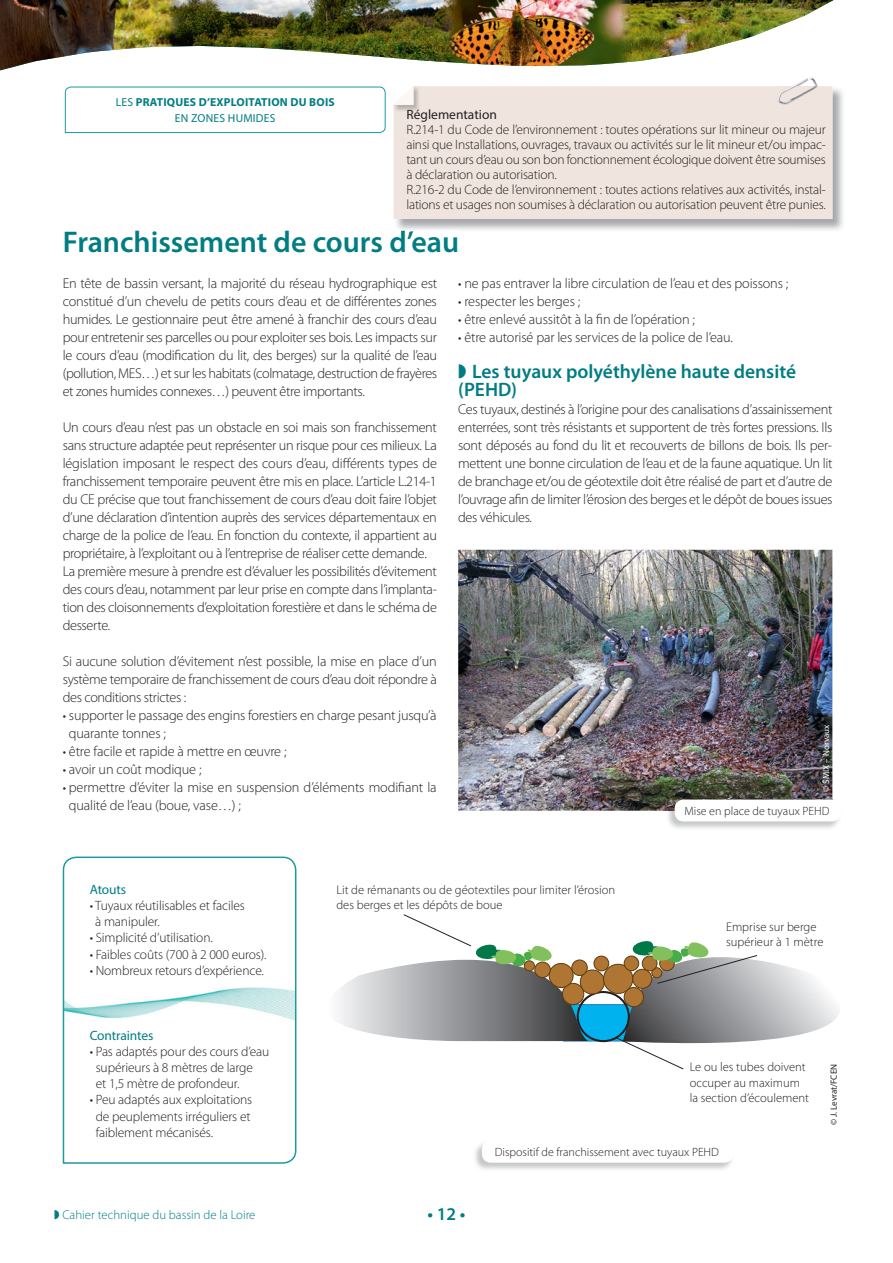
<style>
.page{position:relative;width:893px;height:1263px;background:#fff}
.page>*{position:absolute;margin:0;border:0;box-sizing:border-box;transform-origin:0 0}
.t1{font:600 30px "Myriad Pro";color:#007d83}
.t2{font:600 19.5px/18px "Myriad Pro";color:#007d83}
.t3{font:600 18px "Myriad Pro";color:#007d83}
.t4{font:300 14.25px/18px "Myriad Pro";letter-spacing:-.025em;color:#231f20;text-align:justify}
.t5{font:300 13.5px/15px "Myriad Pro";letter-spacing:-.015em;color:#231f20}
.t6{font:13.5px "Myriad Pro";letter-spacing:-.01em;color:#007d83}
.t7{font:13.5px "Myriad Pro";color:#231f20}
.t8{font:300 12.75px "Myriad Pro";color:#007d83}
.t9{font:300 12.6px/15.1px "Myriad Pro";color:#231f20}
.t10{font:300 12px "Myriad Pro";color:#231f20}
.t11{font:700 11.55px/16px "Myriad Pro";letter-spacing:.02em;color:#007d83;text-align:center}
.t12{font:9px "Myriad Pro";color:#231f20}
.t13{font:9px "Myriad Pro";color:#fff}
.s1{font-weight:400}
.s2{font-size:13.5px}
</style>
<div class="page">
<img style="left:0;top:0;width:822px;height:68px">
<img style="left:795px;top:86px;width:48px;height:144px">
<img style="left:396px;top:219px;width:399px;height:12px">
<div style="left:394px;top:86px;width:438px;height:133px;background:#efe5de"></div>
<img style="left:394px;top:86px;width:27px;height:26px">
<svg style="left:394px;top:86px;width:19px;height:19px"></svg>
<img style="left:778px;top:103px;width:39px;height:2px">
<img style="left:777px;top:78px;width:40px;height:25px">
<img style="left:475px;top:1143px;width:257px;height:27px">
<div style="left:482px;top:1141px;width:251px;height:22px;background:#fff;border-radius:9px"></div>
<img style="left:458px;top:550px;width:374px;height:261px">
<img style="left:668px;top:811px;width:171px;height:18px">
<img style="left:666px;top:799px;width:15px;height:12px">
<div style="left:675px;top:799px;width:166px;height:22px;background:#fff;border-radius:9px"></div>
<svg style="left:62px;top:856px;width:235px;height:308px"></svg>
<div style="left:564px;top:1005px;width:79px;height:36px;background:#00b3ef"></div>
<div style="left:563px;top:1004px;width:81px;height:37px;border:1px solid #2d87c8"></div>
<div style="left:577px;top:991px;width:53px;height:51px;border:2px solid #231f20;border-radius:50%"></div>
<div style="left:580px;top:970px;width:24px;height:24px;background:#af7532;border-radius:50%"></div>
<div style="left:580px;top:969px;width:25px;height:25px;border:1px solid #603d10;border-radius:50%"></div>
<div style="left:603px;top:964px;width:30px;height:30px;background:#af7532;border-radius:50%"></div>
<div style="left:603px;top:963px;width:31px;height:31px;border:1px solid #603d10;border-radius:50%"></div>
<div style="left:594px;top:956px;width:15px;height:15px;background:#af7532;border-radius:50%"></div>
<div style="left:593px;top:955px;width:16px;height:16px;border:1px solid #603d10;border-radius:50%"></div>
<svg style="left:264px;top:914px;width:326px;height:127px"></svg>
<svg style="left:615px;top:941px;width:224px;height:128px"></svg>
<svg style="left:65px;top:86px;width:321px;height:47px"></svg>
<p class="t11" style="left:116px;top:94px;width:221px"><span class="s1">LES</span> PRATIQUES D’EXPLOITATION DU BOIS<br><span class="s1">EN ZONES HUMIDES</span></p>
<p class="t7" style="left:406px;top:106px;width:92px">Réglementation</p>
<p class="t5" style="left:406px;top:121px;width:421px">R.214-1 du Code de l’environnement : toutes opérations sur lit mineur ou majeur ainsi que Installations, ouvrages, travaux ou activités sur le lit mineur et/ou impac&shy;tant un cours d’eau ou son bon fonctionnement écologique doivent être soumises à déclaration ou autorisation.<br>R.216-2 du Code de l’environnement : toutes actions relatives aux activités, instal&shy;lations et usages non soumises à déclaration ou autorisation peuvent être punies.</p>
<h1 class="t1" style="left:63px;top:223px;width:398px">Franchissement de cours d’eau</h1>
<p class="t4" style="left:63px;top:274px;width:376px">En tête de bassin versant, la majorité du réseau hydrographique est constitué d’un chevelu de petits cours d’eau et de différentes zones humides. Le gestionnaire peut être amené à franchir des cours d’eau pour entretenir ses parcelles ou pour exploiter ses bois. Les impacts sur le cours d’eau (modification du lit, des berges) sur la qualité de l’eau (pollution, MES…) et sur les habitats (colmatage, destruction de frayères et zones humides connexes…) peuvent être importants.</p>
<p class="t4" style="left:63px;top:418px;width:376px;text-align:left">Un cours d’eau n’est pas un obstacle en soi mais son franchissement sans structure adaptée peut représenter un risque pour ces milieux. La législation imposant le respect des cours d’eau, différents types de franchissement temporaire peuvent être mis en place. L’article L.214-1 du CE précise que tout franchissement de cours d’eau doit faire l’objet d’une déclaration d’intention auprès des services départementaux en charge de la police de l’eau. En fonction du contexte, il appartient au propriétaire, à l’exploitant ou à l’entreprise de réaliser cette demande.<br>La première mesure à prendre est d’évaluer les possibilités d’évitement des cours d’eau, notamment par leur prise en compte dans l’implanta&shy;tion des cloisonnements d’exploitation forestière et dans le schéma de desserte.</p>
<p class="t4" style="left:63px;top:652px;width:376px">Si aucune solution d’évitement n’est possible, la mise en place d’un système temporaire de franchissement de cours d’eau doit répondre à des conditions strictes :</p>
<p class="t4" style="left:69px;top:706px;width:369px;text-indent:-6px"><span class="s2">•</span> supporter le passage des engins forestiers en charge pesant jusqu’à quarante tonnes ;</p>
<p class="t4" style="left:63px;top:742px;width:225px"><span class="s2">•</span> être facile et rapide à mettre en œuvre ;</p>
<p class="t4" style="left:63px;top:760px;width:140px"><span class="s2">•</span> avoir un coût modique ;</p>
<p class="t4" style="left:69px;top:778px;width:369px;text-indent:-6px"><span class="s2">•</span> permettre d’éviter la mise en suspension d’éléments modifiant la qualité de l’eau (boue, vase…) ;</p>
<p class="t4" style="left:458px;top:274px;width:332px"><span class="s2">•</span> ne pas entraver la libre circulation de l’eau et des poissons ;</p>
<p class="t4" style="left:458px;top:292px;width:124px"><span class="s2">•</span> respecter les berges ;</p>
<p class="t4" style="left:458px;top:310px;width:238px"><span class="s2">•</span> être enlevé aussitôt à la fin de l’opération ;</p>
<p class="t4" style="left:458px;top:328px;width:276px"><span class="s2">•</span> être autorisé par les services de la police de l’eau.</p>
<h2 class="t2" style="left:458px;top:362px;width:340px">◗ Les tuyaux polyéthylène haute densité (PEHD)</h2>
<p class="t4" style="left:458px;top:400px;width:376px">Ces tuyaux, destinés à l’origine pour des canalisations d’assainissement enterrées, sont très résistants et supportent de très fortes pressions. Ils sont déposés au fond du lit et recouverts de billons de bois. Ils per&shy;mettent une bonne circulation de l’eau et de la faune aquatique. Un lit de branchage et/ou de géotextile doit être réalisé de part et d’autre de l’ouvrage afin de limiter l’érosion des berges et le dépôt de boues issues des véhicules.</p>
<p class="t13" style="left:821px;top:791px;width:69px;rotate:-90deg">© SMIX – Norvaux</p>
<p class="t10" style="left:684px;top:804px;width:147px">Mise en place de tuyaux PEHD</p>
<p class="t6" style="left:90px;top:881px;width:38px">Atouts</p>
<p class="t5" style="left:95px;top:897px;width:151px;line-height:16.2px;text-indent:-5px">• Tuyaux réutilisables et faciles à manipuler.</p>
<p class="t5" style="left:90px;top:930px;width:125px">• Simplicité d’utilisation.</p>
<p class="t5" style="left:90px;top:946px;width:178px">• Faibles coûts (700 à 2 000 euros).</p>
<p class="t5" style="left:90px;top:962px;width:176px">• Nombreux retours d’expérience.</p>
<p class="t6" style="left:90px;top:1027px;width:65px">Contraintes</p>
<p class="t5" style="left:96px;top:1043px;width:175px;line-height:16.2px;text-indent:-6px">• Pas adaptés pour des cours d’eau supérieurs à 8 mètres de large<br>et 1,5 mètre de profondeur.</p>
<p class="t5" style="left:96px;top:1091px;width:158px;line-height:16.2px;text-indent:-6px">• Peu adaptés aux exploitations de peuplements irréguliers et faiblement mécanisés.</p>
<p class="t9" style="left:336px;top:882px;width:280px">Lit de rémanants ou de géotextiles pour limiter l’érosion des berges et les dépôts de boue</p>
<p class="t9" style="left:726px;top:919px;width:99px">Emprise sur berge supérieur à 1 mètre</p>
<p class="t9" style="left:690px;top:1059px;width:121px">Le ou les tubes doivent occuper au maximum la section d’écoulement</p>
<p class="t12" style="left:828px;top:1125px;width:63px;rotate:-90deg">© J. Levrat/FCEN</p>
<p class="t10" style="left:495px;top:1145px;width:226px">Dispositif de franchissement avec tuyaux PEHD</p>
<p class="t8" style="left:54px;top:1207px;width:203px">◗ Cahier technique du bassin de la Loire</p>
<p class="t3" style="left:427px;top:1203px;width:40px">• 12 •</p>
</div>
